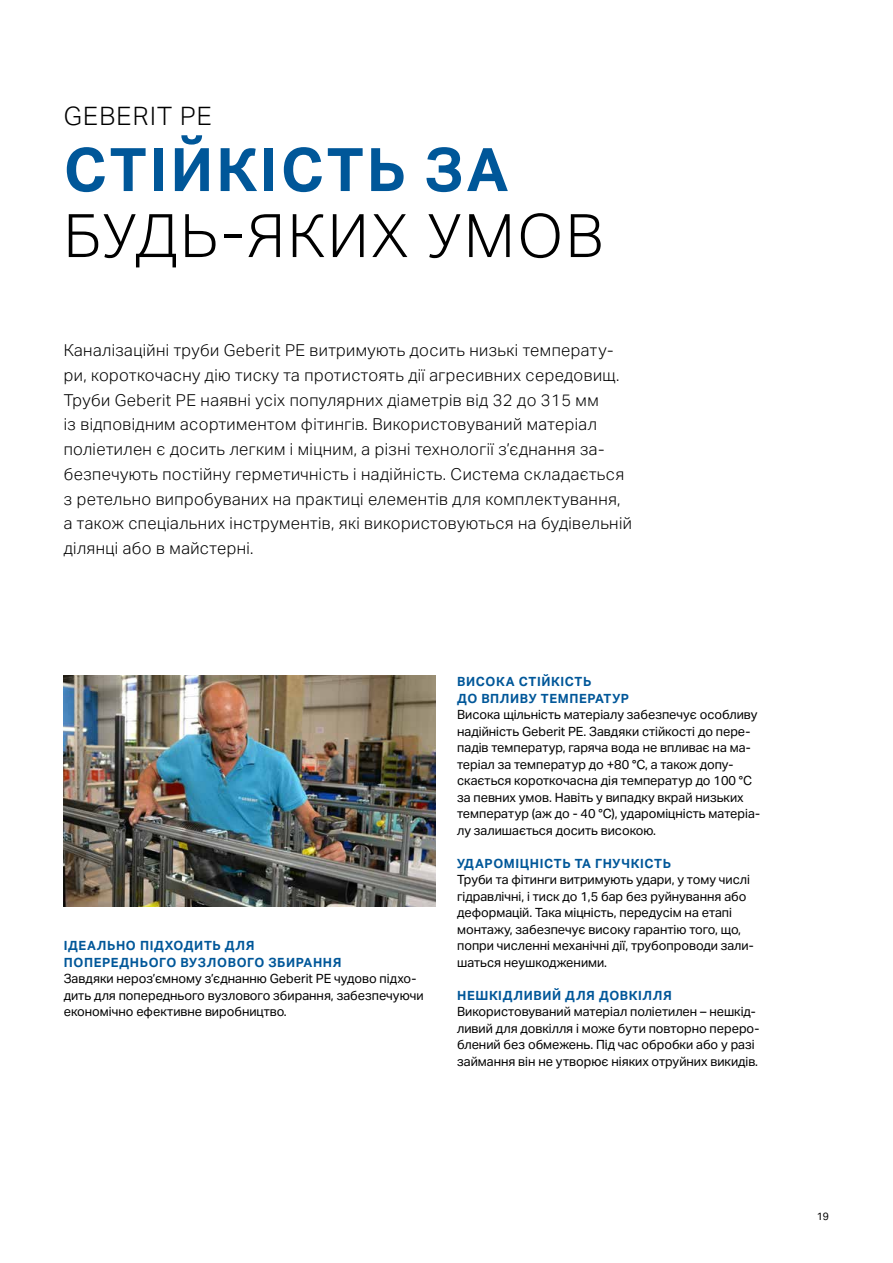
<style>
.page{position:relative;width:893px;height:1263px;background:#fff}
.page>*{position:absolute;margin:0;border:0;box-sizing:border-box;transform-origin:0 0}
.t1{font:300 60px "Aktiv Grotesk Geberit";letter-spacing:.05em;color:#000}
.t2{font:700 60px "Aktiv Grotesk Geberit";letter-spacing:.05em;color:#005799}
.t3{font:300 25.5px "Aktiv Grotesk Geberit";letter-spacing:.05em;color:#000}
.t4{font:300 16.5px/24.8px "Aktiv Grotesk Geberit";letter-spacing:.025em;color:#000}
.t5{font:12.75px/16.5px "Aktiv Grotesk Geberit";color:#000}
.t6{font:700 12.75px/16.5px "Aktiv Grotesk Geberit";letter-spacing:.05em;color:#005799}
.t7{font:10.5px "Aktiv Grotesk Geberit";color:#000}
</style>
<div class="page">
<img style="left:64px;top:675px;width:372px;height:231px">
<h2 class="t3" style="left:64px;top:101px;width:150px">GEBERIT PE</h2>
<h1 class="t2" style="left:64px;top:133px;width:446px">СТІЙКІСТЬ ЗА</h1>
<h1 class="t1" style="left:64px;top:201px;width:541px">БУДЬ-ЯКИХ УМОВ</h1>
<p class="t4" style="left:64px;top:338px;width:570px">Каналізаційні труби Geberit PE витримують досить низькі температу&shy;ри, короткочасну дію тиску та протистоять дії агресивних середовищ.<br>Труби Geberit PE наявні усіх популярних діаметрів від 32 до 315 мм<br>із відповідним асортиментом фітингів. Використовуваний матеріал поліетилен є досить легким і міцним, а різні технології з’єднання за&shy;безпечують постійну герметичність і надійність. Система складається з ретельно випробуваних на практиці елементів для комплектування, а також спеціальних інструментів, які використовуються на будівельній ділянці або в майстерні.</p>
<p class="t6" style="left:64px;top:937px;width:279px">ІДЕАЛЬНО ПІДХОДИТЬ ДЛЯ<br>ПОПЕРЕДНЬОГО ВУЗЛОВОГО ЗБИРАННЯ</p>
<p class="t5" style="left:64px;top:970px;width:361px">Завдяки нероз’ємному з’єднанню Geberit PE чудово підхо&shy;дить для попереднього вузлового збирання, забезпечуючи економічно ефективне виробництво.</p>
<p class="t6" style="left:457px;top:673px;width:174px">ВИСОКА СТІЙКІСТЬ<br>ДО ВПЛИВУ ТЕМПЕРАТУР</p>
<p class="t5" style="left:457px;top:706px;width:304px">Висока щільність матеріалу забезпечує особливу надійність Geberit PE. Завдяки стійкості до пере&shy;падів температур, гаряча вода не впливає на ма&shy;теріал за температур до +80 °C, а також допу&shy;скається короткочасна дія температур до 100 °C за певних умов. Навіть у випадку вкрай низьких температур (аж до - 40 °C), удароміцність матеріа&shy;лу залишається досить високою.</p>
<p class="t6" style="left:457px;top:854px;width:215px">УДАРОМІЦНІСТЬ ТА ГНУЧКІСТЬ</p>
<p class="t5" style="left:457px;top:871px;width:298px">Труби та фітинги витримують удари, у тому числі гідравлічні, і тиск до 1,5 бар без руйнування або деформацій. Така міцність, передусім на етапі монтажу, забезпечує високу гарантію того, що, попри численні механічні дії, трубопроводи зали&shy;шаться неушкодженими.</p>
<p class="t6" style="left:457px;top:986px;width:216px">НЕШКІДЛИВИЙ ДЛЯ ДОВКІЛЛЯ</p>
<p class="t5" style="left:457px;top:1003px;width:304px">Використовуваний матеріал поліетилен – нешкід&shy;ливий для довкілля і може бути повторно переро&shy;блений без обмежень. Під час обробки або у разі займання він не утворює ніяких отруйних викидів.</p>
<p class="t7" style="left:817px;top:1210px;width:14px">19</p>
</div>
